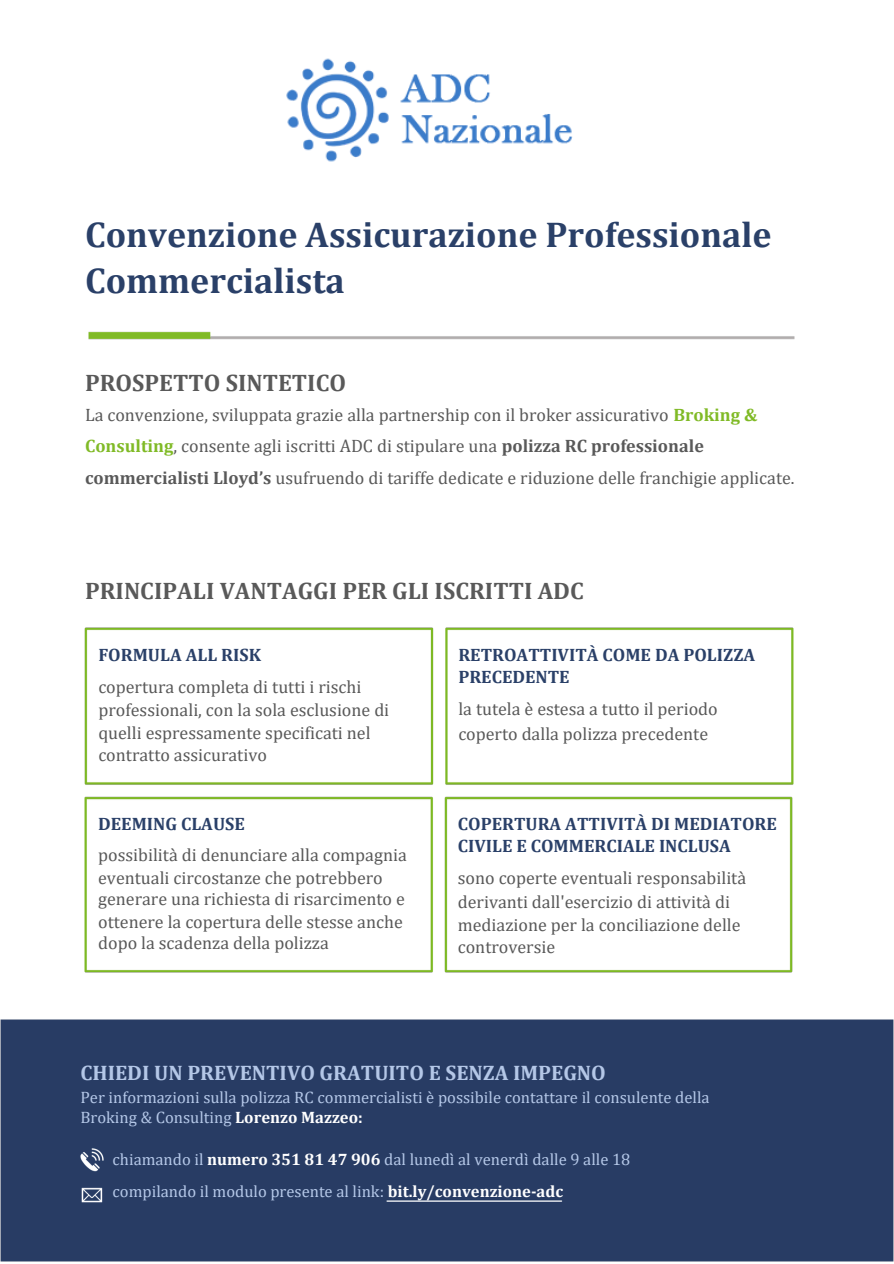
<style>
.page{position:relative;width:894px;height:1264px;background:#fff}
.page>*{position:absolute;margin:0;border:0;box-sizing:border-box;transform-origin:0 0}
.t1{font:700 36px/46.2px "Cambria";color:#2a4068}
.t2{font:700 24px "Cambria";color:#595959}
.t3{font:700 21px "Cambria";color:#b4c7e7}
.t4{font:18px/31.5px "Cambria";color:#595959}
.t5{font:700 18px/22.5px "Cambria";color:#2a4068}
.t6{font:16.5px/20.2px "Cambria";color:#b4c7e7}
.s1{font-weight:700;color:#80ba26}
.s2{font-weight:700}
.s3{font-weight:700;color:#fff}
</style>
<div class="page">
<img style="left:286px;top:58px;width:287px;height:104px">
<img style="left:88px;top:331px;width:707px;height:9px">
<div style="left:0;top:1019px;width:893px;height:243px;background:#283c64"></div>
<img style="left:84px;top:627px;width:710px;height:346px">
<p class="t1" style="left:85px;top:211px;width:687px">Convenzione Assicurazione Professionale<br>Commercialista</p>
<h1 class="t2" style="left:85px;top:368px;width:262px">PROSPETTO SINTETICO</h1>
<p class="t4" style="left:85px;top:398px;width:710px">La convenzione, sviluppata grazie alla partnership con il broker assicurativo <span class="s1">Broking &amp;<br>Consulting</span>, consente agli iscritti ADC di stipulare una <span class="s2">polizza RC professionale commercialisti Lloyd’s</span> usufruendo di tariffe dedicate e riduzione delle franchigie applicate.</p>
<p class="t2" style="left:85px;top:576px;width:500px">PRINCIPALI VANTAGGI PER GLI ISCRITTI ADC</p>
<p class="t5" style="left:98px;top:643px;width:164px">FORMULA ALL RISK</p>
<h2 class="t4" style="left:98px;top:670px;width:264px">copertura completa di tutti i rischi</h2>
<p class="t4" style="left:98px;top:693px;width:292px">professionali, con la sola esclusione di</p>
<p class="t4" style="left:98px;top:716px;width:273px">quelli espressamente specificati nel</p>
<p class="t4" style="left:98px;top:738px;width:170px">contratto assicurativo</p>
<p class="t5" style="left:98px;top:812px;width:148px">DEEMING CLAUSE</p>
<p class="t4" style="left:98px;top:839px;width:310px">possibilità di denunciare alla compagnia</p>
<p class="t4" style="left:98px;top:861px;width:286px">eventuali circostanze che potrebbero</p>
<p class="t4" style="left:98px;top:882px;width:308px">generare una richiesta di risarcimento e</p>
<p class="t4" style="left:98px;top:905px;width:306px">ottenere la copertura delle stesse anche</p>
<p class="t4" style="left:98px;top:926px;width:232px">dopo la scadenza della polizza</p>
<p class="t5" style="left:458px;top:643px;width:298px">RETROATTIVITÀ COME DA POLIZZA<br>PRECEDENTE</p>
<p class="t4" style="left:458px;top:692px;width:261px">la tutela è estesa a tutto il periodo</p>
<p class="t4" style="left:458px;top:717px;width:251px">coperto dalla polizza precedente</p>
<p class="t5" style="left:457px;top:811px;width:320px">COPERTURA ATTIVITÀ DI MEDIATORE<br>CIVILE E COMMERCIALE INCLUSA</p>
<p class="t4" style="left:457px;top:861px;width:288px">sono coperte eventuali responsabilità</p>
<p class="t4" style="left:457px;top:886px;width:274px">derivanti dall'esercizio di attività di</p>
<p class="t4" style="left:457px;top:908px;width:284px">mediazione per la conciliazione delle</p>
<p class="t4" style="left:457px;top:931px;width:99px">controversie</p>
<p class="t3" style="left:80px;top:1060px;width:526px">CHIEDI UN PREVENTIVO GRATUITO E SENZA IMPEGNO</p>
<p class="t6" style="left:80px;top:1086px;width:630px">Per informazioni sulla polizza RC commercialisti è possibile contattare il consulente della<br>Broking &amp; Consulting <span class="s3">Lorenzo Mazzeo:</span></p>
<p class="t6" style="left:113px;top:1148px;width:519px">chiamando il <span class="s3">numero 351 81 47 906</span> dal lunedì al venerdì dalle 9 alle 18</p>
<p class="t6" style="left:113px;top:1181px;width:452px">compilando il modulo presente al link: <span class="s3">bit.ly/convenzione-adc</span></p>
</div>
